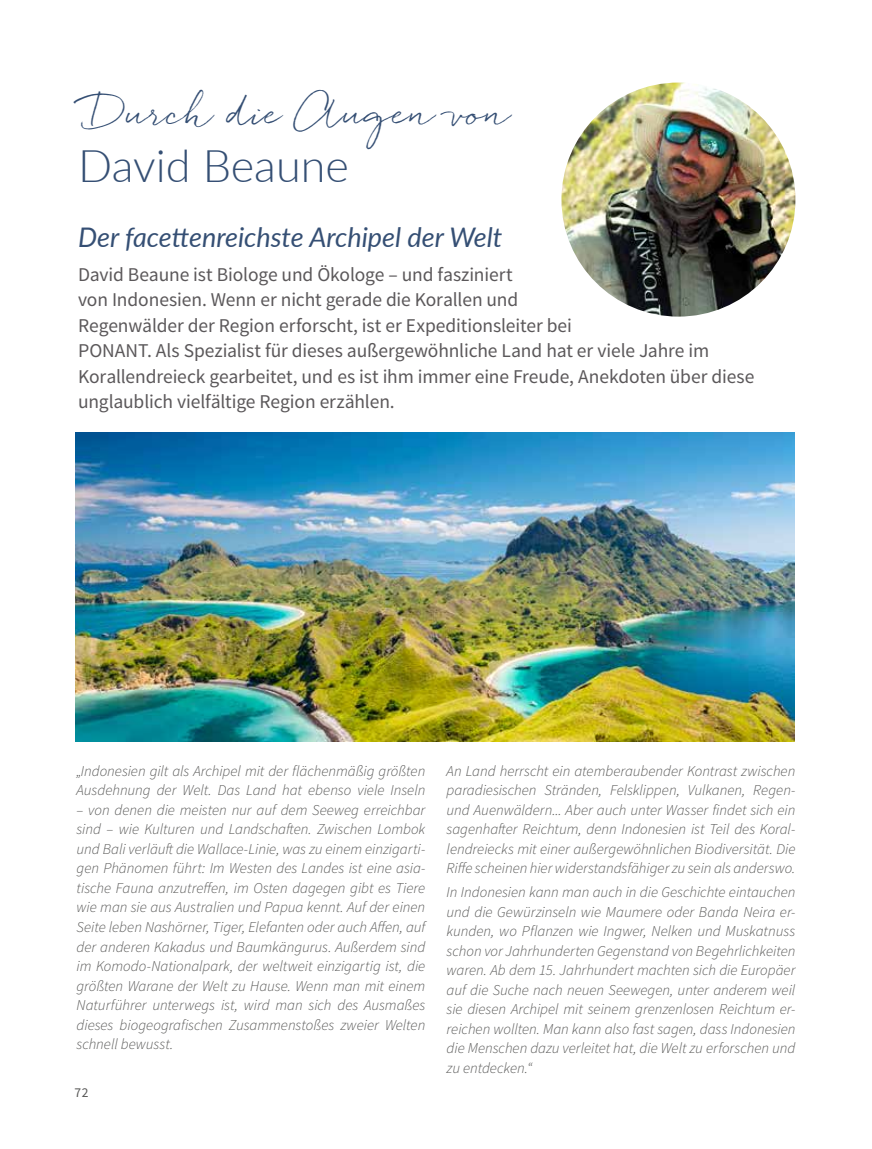
<style>
.page{position:relative;width:872px;height:1149px;background:#fff}
.page>*{position:absolute;margin:0;border:0;box-sizing:border-box;transform-origin:0 0}
.t1{font:300 45px "Lato";color:#354f74}
.t2{font:36px "Quickpen";color:#354f74}
.t3{font:italic 27px "Lato";color:#354f74}
.t4{font:19.5px/25.5px "Source Sans Pro";letter-spacing:-.005em;color:#5b585a}
.t5{font:italic 300 15px/19.5px "Source Sans Pro";color:#575756;text-align:justify}
.t6{font:13.5px "Source Sans Pro";color:#575756}
</style>
<div class="page">
<img style="left:76px;top:432px;width:718px;height:309px">
<img style="left:561px;top:82px;width:234px;height:234px;border-radius:117px">
<h2 class="t2" style="left:90px;top:92px;width:422px">Durch die Augen von</h2>
<h1 class="t1" style="left:78px;top:134px;width:272px">David Beaune</h1>
<h3 class="t3" style="left:78px;top:217px;width:426px">Der facettenreichste Archipel der Welt</h3>
<p class="t4" style="left:78px;top:262px;width:677px">David Beaune ist Biologe und Ökologe – und fasziniert<br>von Indonesien. Wenn er nicht gerade die Korallen und<br>Regenwälder der Region erforscht, ist er Expeditionsleiter bei<br>PONANT. Als Spezialist für dieses außergewöhnliche Land hat er viele Jahre im Korallendreieck gearbeitet, und es ist ihm immer eine Freude, Anekdoten über diese unglaublich vielfältige Region erzählen.</p>
<p class="t5" style="left:77px;top:761px;width:350px">„Indonesien gilt als Archipel mit der flächenmäßig größten<br>Ausdehnung der Welt. Das Land hat ebenso viele Inseln</p>
<p class="t5" style="left:77px;top:800px;width:350px">– von denen die meisten nur auf dem Seeweg erreichbar sind – wie Kulturen und Landschaften. Zwischen Lombok und Bali verläuft die Wallace-Linie, was zu einem einzigarti&shy;gen Phänomen führt: Im Westen des Landes ist eine asia&shy;tische Fauna anzutreffen, im Osten dagegen gibt es Tiere wie man sie aus Australien und Papua kennt. Auf der einen Seite leben Nashörner, Tiger, Elefanten oder auch Affen, auf der anderen Kakadus und Baumkängurus. Außerdem sind im Komodo-Nationalpark, der weltweit einzigartig ist, die größten Warane der Welt zu Hause. Wenn man mit einem Naturführer unterwegs ist, wird man sich des Ausmaßes dieses biogeografischen Zusammenstoßes zweier Welten schnell bewusst.</p>
<p class="t6" style="left:75px;top:1083px;width:16px">72</p>
<p class="t5" style="left:446px;top:761px;width:350px">An Land herrscht ein atemberaubender Kontrast zwischen paradiesischen Stränden, Felsklippen, Vulkanen, Regen&shy;und Auenwäldern... Aber auch unter Wasser findet sich ein sagenhafter Reichtum, denn Indonesien ist Teil des Koral&shy;lendreiecks mit einer außergewöhnlichen Biodiversität. Die Riffe scheinen hier widerstandsfähiger zu sein als anderswo.</p>
<p class="t5" style="left:446px;top:882px;width:350px">In Indonesien kann man auch in die Geschichte eintauchen und die Gewürzinseln wie Maumere oder Banda Neira er&shy;kunden, wo Pflanzen wie Ingwer, Nelken und Muskatnuss schon vor Jahrhunderten Gegenstand von Begehrlichkeiten waren. Ab dem 15. Jahrhundert machten sich die Europäer auf die Suche nach neuen Seewegen, unter anderem weil sie diesen Archipel mit seinem grenzenlosen Reichtum er&shy;reichen wollten. Man kann also fast sagen, dass Indonesien die Menschen dazu verleitet hat, die Welt zu erforschen und zu entdecken.“</p>
</div>
